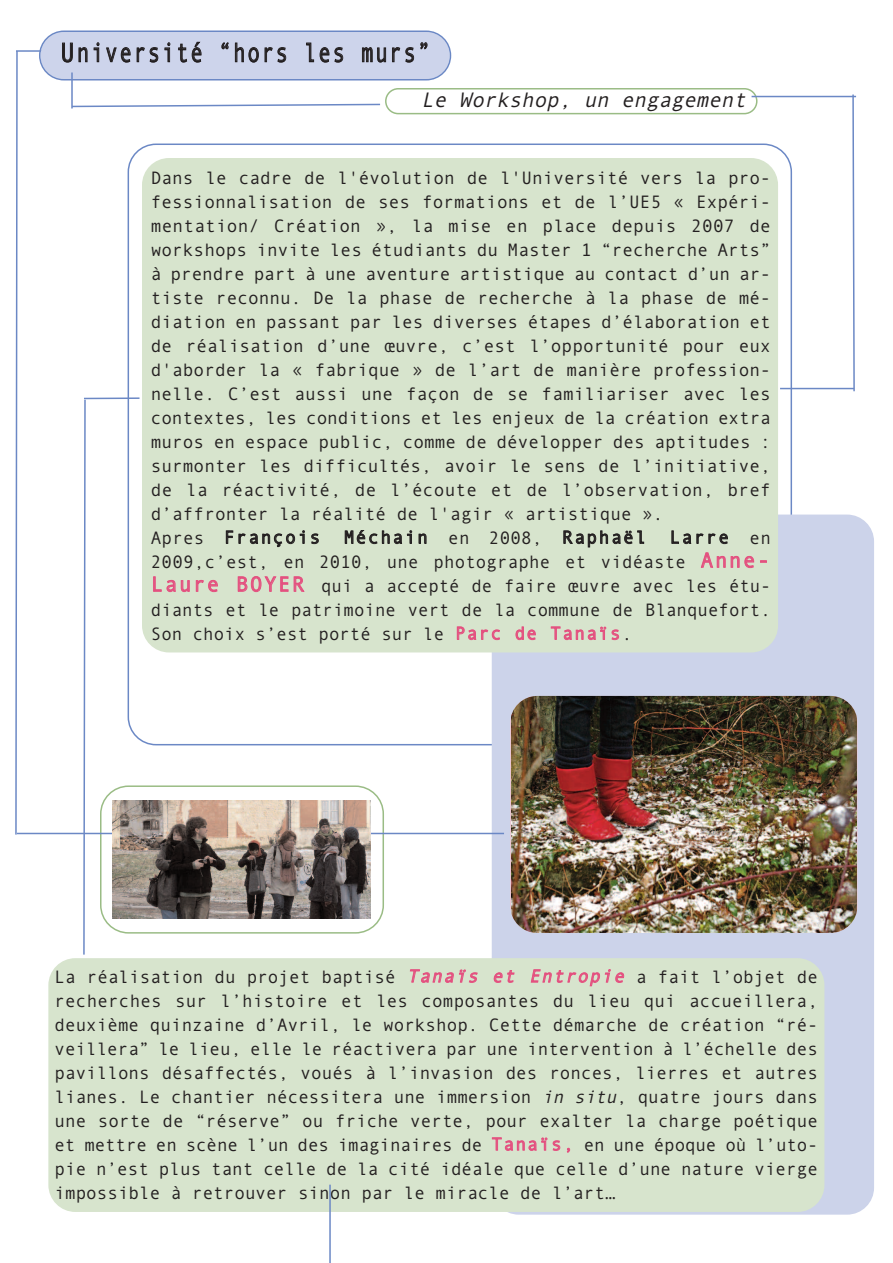
<style>
.page{position:relative;width:893px;height:1263px;background:#fff}
.page>*{position:absolute;margin:0;border:0;box-sizing:border-box;transform-origin:0 0}
.t1{font:27px "Andale Mono";letter-spacing:.085em;color:#231f20;scale:.92 1}
.t2{font:italic 21px "Andale Mono";color:#231f20}
.t3{font:18px/24px "Andale Mono";color:#231f20;text-align:justify}
.t4{font:18px "Andale Mono";letter-spacing:.09em;color:#231f20}
.s1{font-size:21px;color:#e4507f}
.s2{color:#e4507f}
.s3{font-style:italic;color:#e4507f}
.s4{font-style:italic}
</style>
<div class="page">
<hr style="left:16px;top:50px;width:27px;height:2px;background:#6b88c5">
<svg style="left:39px;top:30px;width:412px;height:51px;background:#c9d1e9"></svg>
<svg style="left:100px;top:785px;width:284px;height:148px"></svg>
<svg style="left:128px;top:144px;width:664px;height:601px"></svg>
<div style="left:492px;top:515px;width:382px;height:700px;background:#ccd3ea;border-radius:27px"></div>
<div style="left:142px;top:158px;width:636px;height:494px;background:#d7e4cd;border-radius:27px"></div>
<div style="left:48px;top:958px;width:776px;height:254px;background:#d7e4cd;border-radius:27px"></div>
<svg style="left:15px;top:50px;width:3px;height:785px"></svg>
<hr style="left:17px;top:833px;width:487px;height:1px;background:#6b88c5">
<hr style="left:71px;top:73px;width:2px;height:36px;background:#6b88c5">
<svg style="left:71px;top:88px;width:686px;height:26px"></svg>
<hr style="left:752px;top:96px;width:104px;height:1px;background:#6b88c5">
<svg style="left:852px;top:94px;width:4px;height:298px"></svg>
<hr style="left:780px;top:388px;width:74px;height:1px;background:#6b88c5">
<hr style="left:84px;top:397px;width:55px;height:2px;background:#6b88c5">
<svg style="left:82px;top:399px;width:4px;height:556px"></svg>
<img style="left:512px;top:696px;width:344px;height:237px;border-radius:27px">
<hr style="left:329px;top:1184px;width:2px;height:79px;background:#6b88c5">
<img style="left:112px;top:801px;width:258px;height:117px">
<h1 class="t1" style="left:60px;top:37px;width:404px">Université “hors les murs”</h1>
<p class="t2" style="left:421px;top:88px;width:331px">Le Workshop, un engagement</p>
<p class="t3" style="left:151px;top:165px;width:622px;text-align:left">Dans le cadre de l'évolution de l'Université vers la pro&shy;fessionnalisation de ses formations et de l’UE5 « Expéri&shy;mentation/ Création », la mise en place depuis 2007 de workshops invite les étudiants du Master 1 “recherche Arts” à prendre part à une aventure artistique au contact d’un ar&shy;tiste reconnu. De la phase de recherche à la phase de mé&shy;diation en passant par les diverses étapes d’élaboration et de réalisation d’une œuvre, c’est l’opportunité pour eux d'aborder la « fabrique » de l’art de manière profession&shy;nelle. C’est aussi une façon de se familiariser avec les contextes, les conditions et les enjeux de la création extra muros en espace public, comme de développer des aptitudes : surmonter les difficultés, avoir le sens de l’initiative, de la réactivité, de l’écoute et de l’observation, bref d’affronter la réalité de l'agir « artistique ».<br>Apres François</p>
<p class="t4" style="left:344px;top:527px;width:304px">Méchain en 2008, Raphaël</p>
<p class="t3" style="left:151px;top:525px;width:622px;text-indent:519px">Larre en 2009,c’est, en 2010, une photographe et vidéaste <span class="s1">Anne-Laure BOYER</span> qui a accepté de faire œuvre avec les étu&shy;diants et le patrimoine vert de la commune de Blanquefort.<br>Son choix s’est porté sur le <span class="s2">Parc de Tanaïs</span>.</p>
<p class="t3" style="left:54px;top:964px;width:765px">La réalisation du projet baptisé <span class="s3">Tanaïs et Entropie</span> a fait l’objet de recherches sur l’histoire et les composantes du lieu qui accueillera, deuxième quinzaine d’Avril, le workshop. Cette démarche de création “ré&shy;veillera” le lieu, elle le réactivera par une intervention à l’échelle des pavillons désaffectés, voués à l’invasion des ronces, lierres et autres lianes. Le chantier nécessitera une immersion <span class="s4">in situ</span>, quatre jours dans une sorte de “réserve” ou friche verte, pour exalter la charge poétique et mettre en scène l’un des imaginaires de <span class="s2">Tanaïs,</span> en une époque où l’uto&shy;pie n’est plus tant celle de la cité idéale que celle d’une nature vierge impossible à retrouver sinon par le miracle de l’art…</p>
</div>
